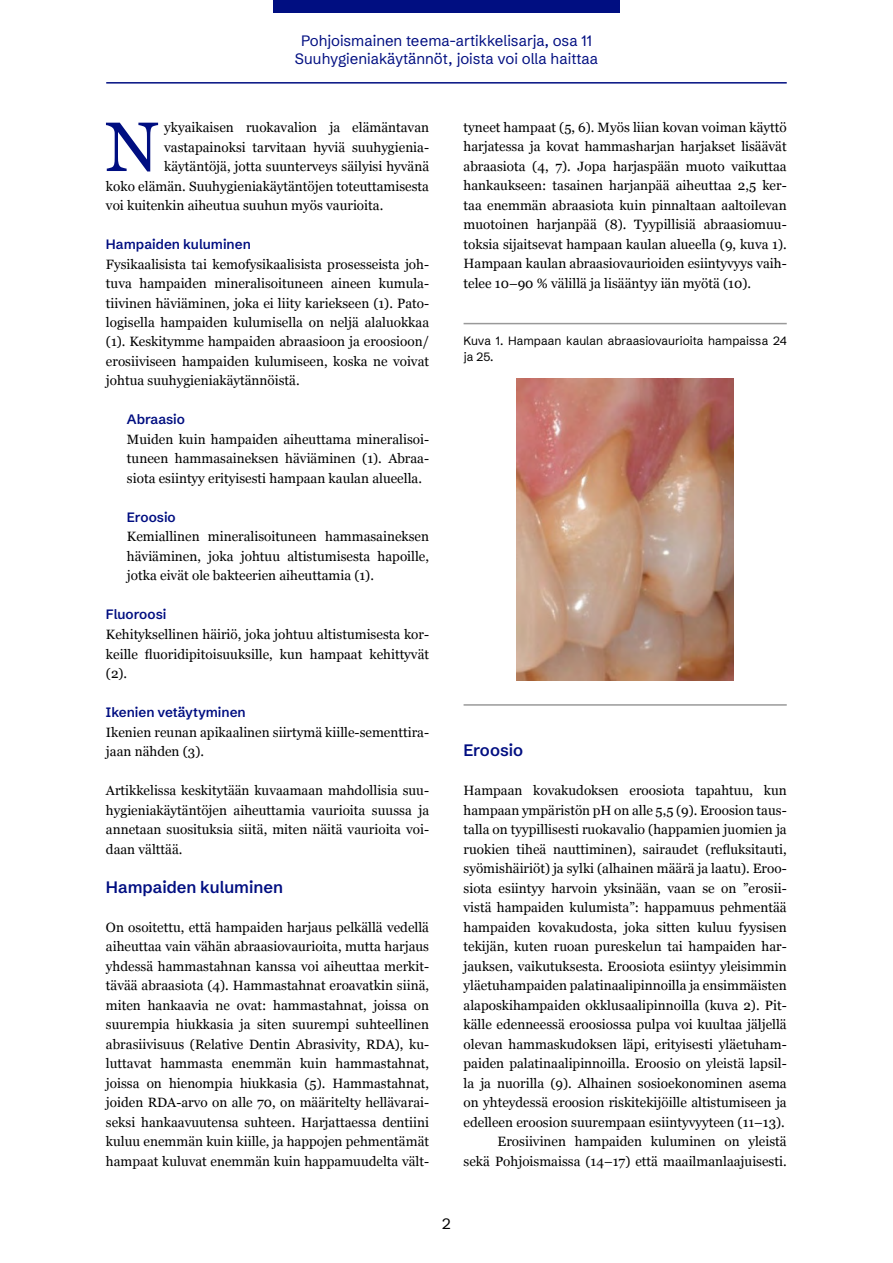
<style>
.page{position:relative;width:893px;height:1263px;background:#fff}
.page>*{position:absolute;margin:0;border:0;box-sizing:border-box;transform-origin:0 0}
.t1{font:69.75px "Georgia";color:#000e81}
.t2{font:600 16.5px "Schibsted Grotesk";color:#000e81}
.t3{font:15px/18px "Schibsted Grotesk";color:#000e81;text-align:center}
.t4{font:15px "Schibsted Grotesk";color:#000}
.t5{font:13.5px/19.5px "Georgia";color:#000;text-align:justify}
.t6{font:600 13.5px "Schibsted Grotesk";color:#000e81}
.t7{font:12px/16.5px "Schibsted Grotesk";color:#000}
</style>
<div class="page">
<div style="left:273px;top:0;width:347px;height:13px;background:#000e81"></div>
<hr style="left:106px;top:82px;width:681px;height:2px;background:#000e81">
<img style="left:517px;top:379px;width:216px;height:301px">
<hr style="left:464px;top:323px;width:323px;height:1px;background:#999">
<hr style="left:464px;top:704px;width:323px;height:2px;background:#999">
<p class="t3" style="left:295px;top:30px;width:305px">Pohjoismainen teema-artikkelisarja, osa 11<br>Suuhygieniakäytännöt, joista voi olla haittaa</p>
<h1 class="t1" style="left:105px;top:96px;width:55px">N</h1>
<p class="t5" style="left:164px;top:117px;width:266px">ykyaikaisen ruokavalion ja elämäntavan</p>
<p class="t5" style="left:164px;top:137px;width:266px">vastapainoksi tarvitaan hyviä suuhygienia-</p>
<p class="t5" style="left:164px;top:156px;width:266px">käytäntöjä, jotta suunterveys säilyisi hyvänä</p>
<p class="t5" style="left:106px;top:176px;width:325px">koko elämän. Suuhygieniakäytäntöjen toteuttamisesta</p>
<p class="t5" style="left:106px;top:195px;width:279px">voi kuitenkin aiheutua suuhun myös vaurioita.</p>
<p class="t6" style="left:106px;top:233px;width:146px">Hampaiden kuluminen</p>
<p class="t5" style="left:106px;top:254px;width:325px">Fysikaalisista tai kemofysikaalisista prosesseista joh&shy;tuva hampaiden mineralisoituneen aineen kumula&shy;tiivinen häviäminen, joka ei liity kariekseen (1). Pato&shy;logisella hampaiden kulumisella on neljä alaluokkaa (1). Keskitymme hampaiden abraasioon ja eroosioon/ erosiiviseen hampaiden kulumiseen, koska ne voivat johtua suuhygieniakäytännöistä.</p>
<p class="t6" style="left:127px;top:408px;width:60px">Abraasio</p>
<p class="t5" style="left:127px;top:429px;width:304px">Muiden kuin hampaiden aiheuttama mineralisoi&shy;tuneen hammasaineksen häviäminen (1). Abraa&shy;siota esiintyy erityisesti hampaan kaulan alueella.</p>
<p class="t6" style="left:127px;top:506px;width:50px">Eroosio</p>
<p class="t5" style="left:127px;top:526px;width:304px">Kemiallinen mineralisoituneen hammasaineksen häviäminen, joka johtuu altistumisesta hapoille, jotka eivät ole bakteerien aiheuttamia (1).</p>
<p class="t6" style="left:106px;top:603px;width:62px">Fluoroosi</p>
<p class="t5" style="left:106px;top:624px;width:325px">Kehityksellinen häiriö, joka johtuu altistumisesta kor&shy;keille fluoridipitoisuuksille, kun hampaat kehittyvät (2).</p>
<p class="t6" style="left:106px;top:701px;width:141px">Ikenien vetäytyminen</p>
<p class="t5" style="left:106px;top:722px;width:325px">Ikenien reunan apikaalinen siirtymä kiille-sementtira&shy;jaan nähden (3).</p>
<p class="t5" style="left:106px;top:780px;width:325px">Artikkelissa keskitytään kuvaamaan mahdollisia suu&shy;hygieniakäytäntöjen aiheuttamia vaurioita suussa ja annetaan suosituksia siitä, miten näitä vaurioita voi&shy;daan välttää.</p>
<p class="t2" style="left:106px;top:873px;width:179px">Hampaiden kuluminen</p>
<p class="t5" style="left:106px;top:917px;width:325px">On osoitettu, että hampaiden harjaus pelkällä vedellä aiheuttaa vain vähän abraasiovaurioita, mutta harjaus yhdessä hammastahnan kanssa voi aiheuttaa merkit&shy;tävää abraasiota (4). Hammastahnat eroavatkin siinä, miten hankaavia ne ovat: hammastahnat, joissa on suurempia hiukkasia ja siten suurempi suhteellinen abrasiivisuus (Relative Dentin Abrasivity, RDA), ku&shy;luttavat hammasta enemmän kuin hammastahnat, joissa on hienompia hiukkasia (5). Hammastahnat, joiden RDA-arvo on alle 70, on määritelty hellävarai&shy;seksi hankaavuutensa suhteen. Harjattaessa dentiini kuluu enemmän kuin kiille, ja happojen pehmentämät hampaat kuluvat enemmän kuin happamuudelta vält-</p>
<p class="t5" style="left:464px;top:117px;width:325px">tyneet hampaat (5, 6). Myös liian kovan voiman käyttö harjatessa ja kovat hammasharjan harjakset lisäävät abraasiota (4, 7). Jopa harjaspään muoto vaikuttaa hankaukseen: tasainen harjanpää aiheuttaa 2,5 ker&shy;taa enemmän abraasiota kuin pinnaltaan aaltoilevan muotoinen harjanpää (8). Tyypillisiä abraasiomuu&shy;toksia sijaitsevat hampaan kaulan alueella (9, kuva 1).<br>Hampaan kaulan abraasiovaurioiden esiintyvyys vaih&shy;telee 10–90 % välillä ja lisääntyy iän myötä (10).</p>
<p class="t7" style="left:464px;top:331px;width:325px">Kuva 1. Hampaan kaulan abraasiovaurioita hampaissa 24 ja 25.</p>
<p class="t2" style="left:464px;top:736px;width:61px">Eroosio</p>
<p class="t5" style="left:464px;top:780px;width:325px;text-align:right">Hampaan kovakudoksen eroosiota tapahtuu, kun hampaan ympäristön pH on alle 5,5 (9). Eroosion taus&shy;talla on tyypillisesti ruokavalio (happamien juomien ja ruokien tiheä nauttiminen), sairaudet (refluksitauti, syömishäiriöt) ja sylki (alhainen määrä ja laatu). Eroo&shy;siota esiintyy harvoin yksinään, vaan se on ”erosii&shy;vistä hampaiden kulumista”: happamuus pehmentää hampaiden kovakudosta, joka sitten kuluu fyysisen tekijän, kuten ruoan pureskelun tai hampaiden har&shy;jauksen, vaikutuksesta. Eroosiota esiintyy yleisimmin yläetuhampaiden palatinaalipinnoilla ja ensimmäisten alaposkihampaiden okklusaalipinnoilla (kuva 2). Pit&shy;källe edenneessä eroosiossa pulpa voi kuultaa jäljellä olevan hammaskudoksen läpi, erityisesti yläetuham&shy;paiden palatinaalipinnoilla. Eroosio on yleistä lapsil&shy;la ja nuorilla (9). Alhainen sosioekonominen asema on yhteydessä eroosion riskitekijöille altistumiseen ja edelleen eroosion suurempaan esiintyvyyteen (11–13).<br>Erosiivinen hampaiden kuluminen on yleistä<br>sekä Pohjoismaissa (14–17) että maailmanlaajuisesti.</p>
<p class="t4" style="left:442px;top:1211px;width:10px">2</p>
</div>
